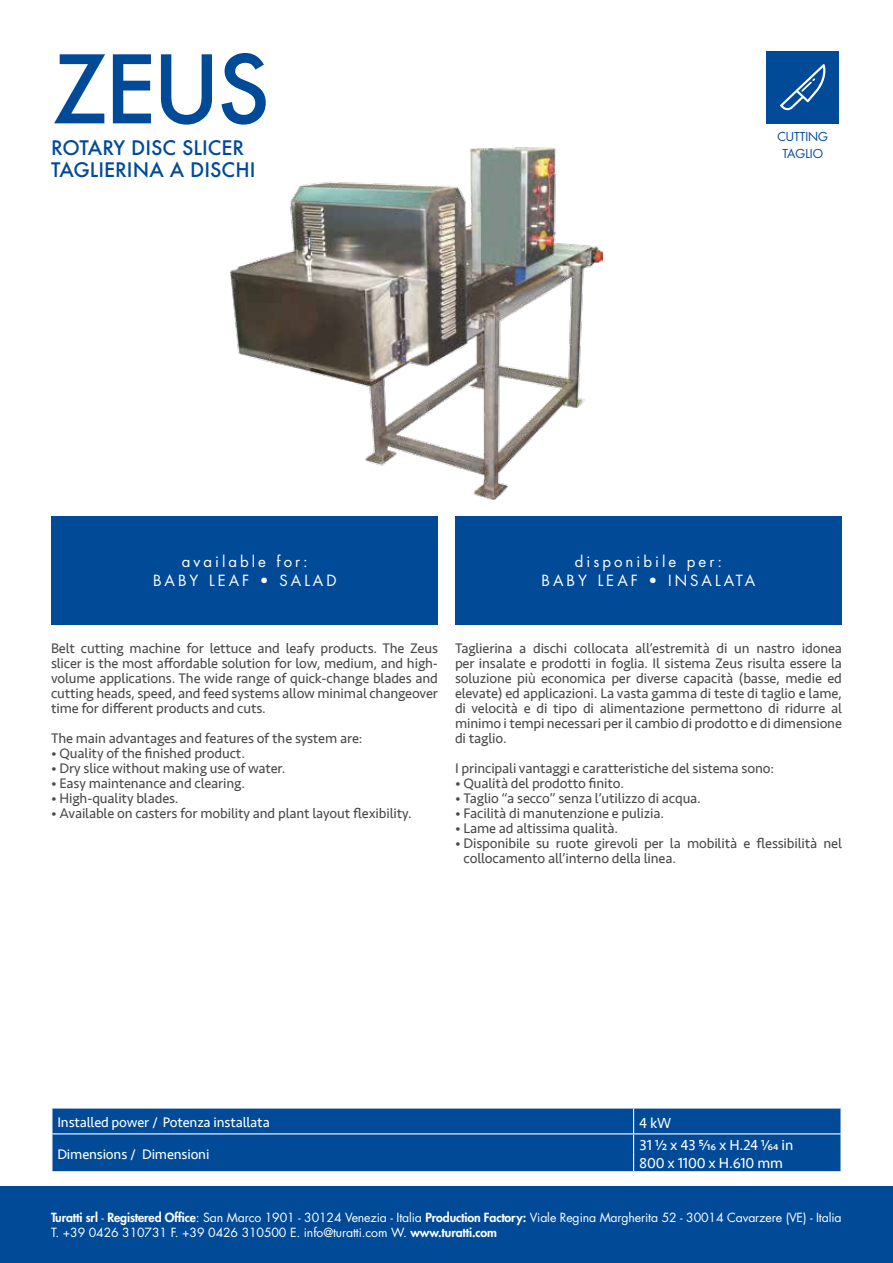
<style>
.page{position:relative;width:893px;height:1263px;background:#fff}
.page>*{position:absolute;margin:0;border:0;box-sizing:border-box;transform-origin:0 0}
.t1{font:500 91.5px "Futura";color:#004a98}
.t2{font:500 19.5px "Futura";color:#004a98}
.t3{font:15px/19.5px "Futura Std";letter-spacing:.2em;color:#fff;text-align:center}
.t4{font:15px "Seravek";letter-spacing:-.01em;color:#fff}
.t5{font:14.25px/15px "Seravek";letter-spacing:-.01em;color:#4a4a49;text-align:justify}
.t6{font:14.25px "Seravek";letter-spacing:-.01em;color:#fff}
.t7{font:12.3px/15px "Futura Std";letter-spacing:-.01em;color:#fff}
.t8{font:12px "Futura Std";color:#004a98}
.s1{font-weight:800}
</style>
<div class="page">
<img style="left:231px;top:147px;width:372px;height:352px">
<div style="left:0;top:1186px;width:893px;height:77px;background:#004a98"></div>
<div style="left:455px;top:516px;width:387px;height:109px;background:#004a98"></div>
<div style="left:51px;top:516px;width:387px;height:109px;background:#004a98"></div>
<div style="left:52px;top:1108px;width:788px;height:63px;background:#004a98"></div>
<hr style="left:51px;top:1133px;width:583px;height:1px;background:#fff">
<hr style="left:634px;top:1133px;width:208px;height:1px;background:#fff">
<svg style="left:633px;top:1108px;width:1px;height:63px"></svg>
<svg style="left:840px;top:1134px;width:2px;height:37px"></svg>
<div style="left:767px;top:51px;width:72px;height:72px;background:#004a98"></div>
<svg style="left:780px;top:64px;width:46px;height:46px"></svg>
<h1 class="t1" style="left:51px;top:27px;width:220px">ZEUS</h1>
<h2 class="t2" style="left:51px;top:134px;width:195px">ROTARY DISC SLICER</h2>
<h2 class="t2" style="left:51px;top:156px;width:206px">TAGLIERINA A DISCHI</h2>
<p class="t8" style="left:777px;top:129px;width:52px">CUTTING</p>
<p class="t8" style="left:782px;top:146px;width:42px">TAGLIO</p>
<p class="t3" style="left:153px;top:551px;width:185px">available for:<br>BABY LEAF • SALAD</p>
<p class="t3" style="left:542px;top:551px;width:215px">disponibile per:<br>BABY LEAF • INSALATA</p>
<p class="t5" style="left:51px;top:641px;width:388px">Belt cutting machine for lettuce and leafy products. The Zeus slicer is the most affordable solution for low, medium, and high&shy;volume applications. The wide range of quick-change blades and cutting heads, speed, and feed systems allow minimal changeover time for different products and cuts.</p>
<p class="t5" style="left:51px;top:731px;width:313px">The main advantages and features of the system are:</p>
<p class="t5" style="left:51px;top:746px;width:195px">• Quality of the finished product.</p>
<p class="t5" style="left:51px;top:761px;width:236px">• Dry slice without making use of water.</p>
<p class="t5" style="left:51px;top:776px;width:196px">• Easy maintenance and clearing.</p>
<p class="t5" style="left:51px;top:791px;width:129px">• High-quality blades.</p>
<p class="t5" style="left:51px;top:806px;width:362px">• Available on casters for mobility and plant layout flexibility.</p>
<p class="t5" style="left:455px;top:641px;width:388px">Taglierina a dischi collocata all’estremità di un nastro idonea per insalate e prodotti in foglia. Il sistema Zeus risulta essere la soluzione più economica per diverse capacità (basse, medie ed elevate) ed applicazioni. La vasta gamma di teste di taglio e lame, di velocità e di tipo di alimentazione permettono di ridurre al minimo i tempi necessari per il cambio di prodotto e di dimensione di taglio.</p>
<p class="t5" style="left:455px;top:761px;width:321px">I principali vantaggi e caratteristiche del sistema sono:</p>
<p class="t5" style="left:455px;top:776px;width:171px">• Qualità del prodotto finito.</p>
<p class="t5" style="left:455px;top:791px;width:247px">• Taglio “a secco” senza l’utilizzo di acqua.</p>
<p class="t5" style="left:455px;top:806px;width:211px">• Facilità di manutenzione e pulizia.</p>
<p class="t5" style="left:455px;top:821px;width:165px">• Lame ad altissima qualità.</p>
<p class="t5" style="left:463px;top:836px;width:380px;text-indent:-9px">• Disponibile su ruote girevoli per la mobilità e flessibilità nel collocamento all’interno della linea.</p>
<p class="t6" style="left:57px;top:1111px;width:214px">Installed power / Potenza installata</p>
<p class="t6" style="left:57px;top:1144px;width:154px">Dimensions / Dimensioni</p>
<p class="t4" style="left:639px;top:1111px;width:34px">4 kW</p>
<p class="t4" style="left:639px;top:1151px;width:145px">800 x 1100 x H.610 mm</p>
<p class="t4" style="left:640px;top:1134px;width:155px">31 1⁄2 x 43 5⁄16 x H.24 1⁄64 in</p>
<p class="t7" style="left:51px;top:1210px;width:792px"><span class="s1">Turatti srl</span> - <span class="s1">Registered Office</span>: San Marco 1901 - 30124 Venezia - Italia <span class="s1">Production Factory:</span> Viale Regina Margherita 52 - 30014 Cavarzere (VE) - Italia<br>T. +39 0426 310731 F. +39 0426 310500 E. info@turatti.com W. <span class="s1">www.turatti.com</span></p>
</div>
